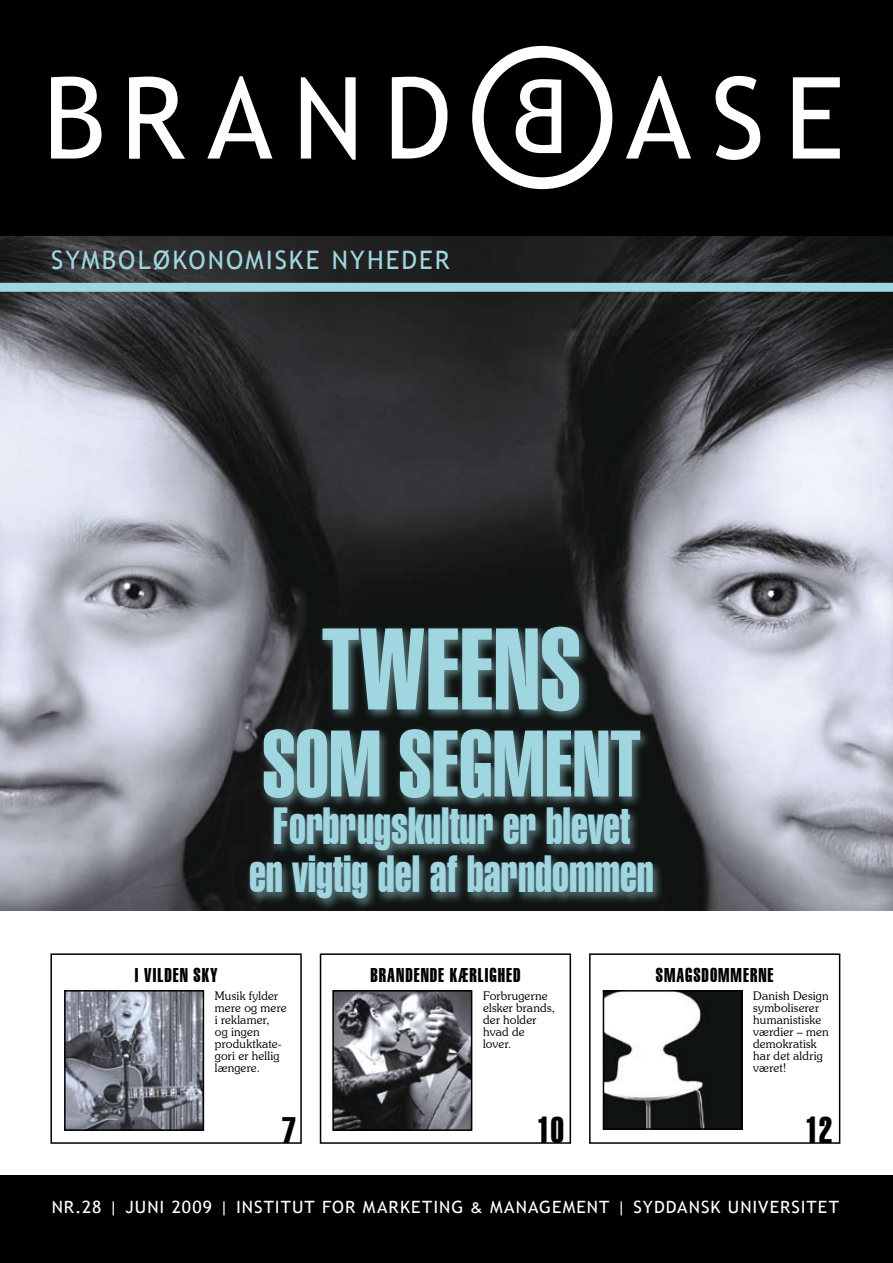
<style>
.page{position:relative;width:893px;height:1263px;background:#fff}
.page>*{position:absolute;margin:0;border:0;box-sizing:border-box;transform-origin:0 0}
.t1{font:112.5px "Swiss 911 BT Extra Compressed";color:#9fd6df}
.t2{font:91.5px "Swiss 911 BT Extra Compressed";color:#9fd6df}
.t3{font:51px/48px "Swiss 911 BT Extra Compressed";color:#9fd6df;text-align:center}
.t4{font:36px "Swiss 911 BT Extra Compressed";color:#000}
.t5{font:25.5px "Trebuchet MS";letter-spacing:.085em;color:#9fd6df}
.t6{font:19.5px "Swiss 911 BT Extra Compressed";letter-spacing:.05em;color:#000}
.t7{font:16.95px "Trebuchet MS";letter-spacing:.06em;color:#fff;scale:1.04 1}
.t8{font:300 12px/12px "Souvenir IT Cby BT";letter-spacing:.015em;color:#000}
.s1{font-family:"Tw Cen"}
</style>
<div class="page">
<img style="left:0;top:236px;width:893px;height:674px">
<div style="left:245px;top:622px;width:419px;height:289px;background:#9fd6df;opacity:.55"></div>
<div style="left:0;top:0;width:893px;height:236px;background:#000"></div>
<svg style="left:51px;top:77px;width:51px;height:82px"></svg>
<svg style="left:207px;top:76px;width:65px;height:83px"></svg>
<svg style="left:301px;top:77px;width:55px;height:83px"></svg>
<svg style="left:392px;top:77px;width:55px;height:82px"></svg>
<svg style="left:626px;top:76px;width:65px;height:83px"></svg>
<svg style="left:716px;top:76px;width:44px;height:84px"></svg>
<svg style="left:793px;top:77px;width:47px;height:82px"></svg>
<svg style="left:129px;top:77px;width:56px;height:82px"></svg>
<svg style="left:472px;top:46px;width:140px;height:143px"></svg>
<div style="left:0;top:283px;width:893px;height:9px;background:#9fd6df"></div>
<div style="left:50px;top:953px;width:252px;height:191px;border:2px solid #000"></div>
<div style="left:0;top:1176px;width:893px;height:87px;background:#000"></div>
<img style="left:67px;top:993px;width:134px;height:135px">
<div style="left:64px;top:990px;width:140px;height:141px;border:2px solid #000"></div>
<div style="left:320px;top:953px;width:251px;height:191px;border:2px solid #000"></div>
<img style="left:335px;top:993px;width:134px;height:135px">
<div style="left:332px;top:990px;width:140px;height:141px;border:2px solid #000"></div>
<div style="left:589px;top:953px;width:251px;height:191px;border:2px solid #000"></div>
<img style="left:606px;top:993px;width:134px;height:134px">
<div style="left:603px;top:990px;width:140px;height:140px;border:2px solid #000"></div>
<h3 class="t5" style="left:51px;top:245px;width:400px">SYMBOLØKONOMISKE NYHEDER</h3>
<h3 class="t6" style="left:135px;top:964px;width:84px">I VILDEN SKY</h3>
<h1 class="t1" style="left:322px;top:606px;width:260px">TWEENS</h1>
<h2 class="t2" style="left:262px;top:712px;width:367px">SOM SEGMENT</h2>
<h3 class="t3" style="left:249px;top:803px;width:406px">FORBRUGSKULTUR ER BLEVET<br>EN VIGTIG DEL AF BARNDOMMEN</h3>
<h3 class="t6" style="left:370px;top:964px;width:151px">BRANDENDE KÆRLIGHED</h3>
<h3 class="t6" style="left:656px;top:964px;width:119px">SMAGSDOMMERNE</h3>
<p class="t8" style="left:215px;top:989px;width:73px">Musik fylder mere og mere i reklamer,<br>og ingen produktkate&shy;gori er hellig længere.</p>
<h3 class="t4" style="left:282px;top:1109px;width:15px">7</h3>
<p class="t8" style="left:483px;top:989px;width:73px">Forbrugerne elsker brands, der holder hvad de lover.</p>
<h3 class="t4" style="left:537px;top:1110px;width:29px">10</h3>
<p class="t8" style="left:753px;top:989px;width:77px">Danish Design symboliserer humanistiske værdier – men demokratisk har det aldrig været!</p>
<h3 class="t4" style="left:805px;top:1110px;width:29px">12</h3>
<h3 class="t7" style="left:52px;top:1197px;width:758px">NR.28 | JUNI 2009 | INSTITUT FOR MARKETING <span class="s1">&amp;</span> MANAGEMENT | SYDDANSK UNIVERSITET</h3>
</div>
